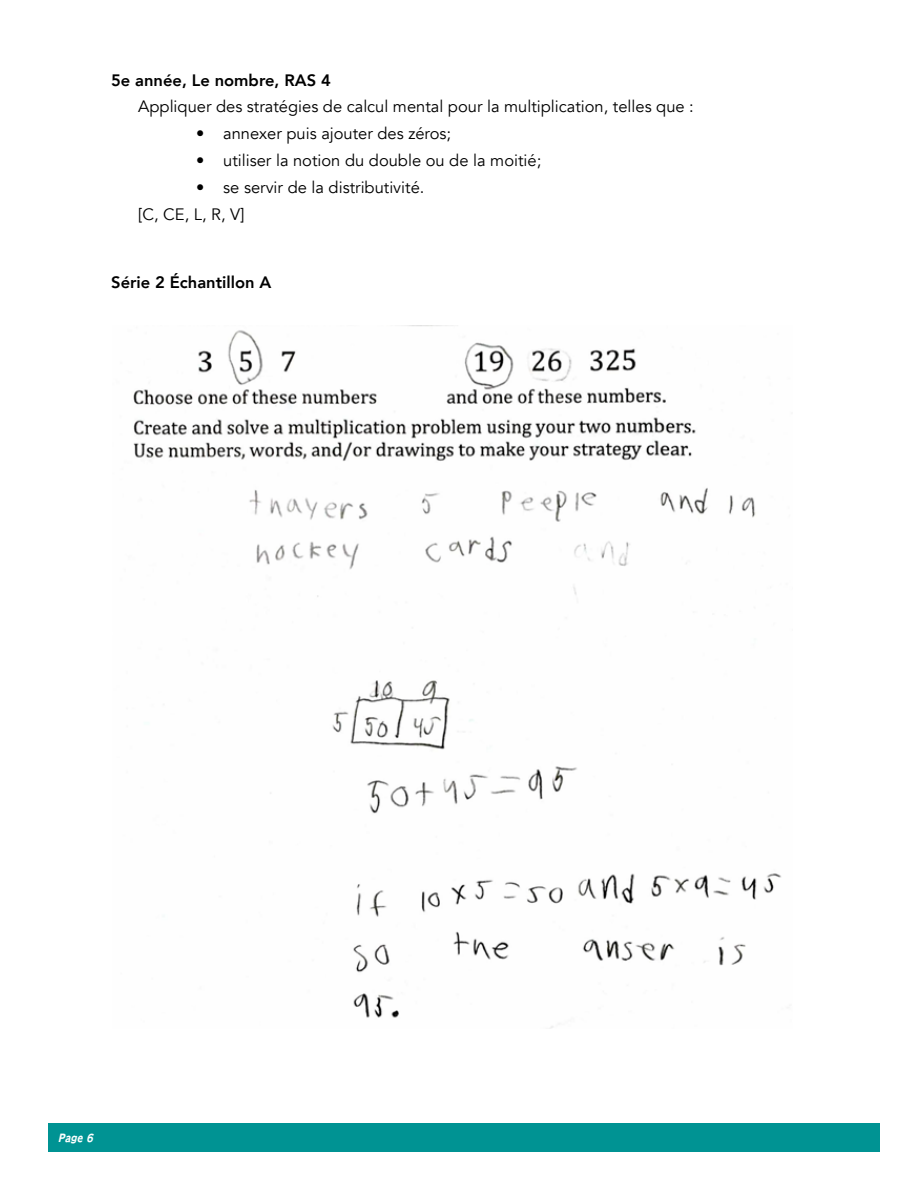
<style>
.page{position:relative;width:918px;height:1188px;background:#fff}
.page>*{position:absolute;margin:0;border:0;box-sizing:border-box;transform-origin:0 0}
.t1{font:16.5px/27px "Avenir";color:#000}
.t2{font:800 16.5px "Avenir";color:#000}
.t3{font:italic 700 condensed 10.5px "Adams";color:#fff}
</style>
<div class="page">
<div style="left:48px;top:1124px;width:832px;height:28px;background:#009393"></div>
<img style="left:133px;top:325px;width:648px;height:704px">
<p class="t2" style="left:111px;top:67px;width:221px">5e année, Le nombre, RAS 4</p>
<p class="t1" style="left:138px;top:94px;width:557px">Appliquer des stratégies de calcul mental pour la multiplication, telles que :</p>
<p class="t1" style="left:196px;top:121px;width:256px">• annexer puis ajouter des zéros;</p>
<p class="t1" style="left:196px;top:148px;width:347px">• utiliser la notion du double ou de la moitié;</p>
<p class="t1" style="left:138px;top:175px;width:288px;text-indent:58px">• se servir de la distributivité. [C, CE, L, R, V]</p>
<p class="t2" style="left:111px;top:269px;width:162px">Série 2 Échantillon A</p>
<p class="t3" style="left:58px;top:1130px;width:37px">Page 6</p>
</div>
